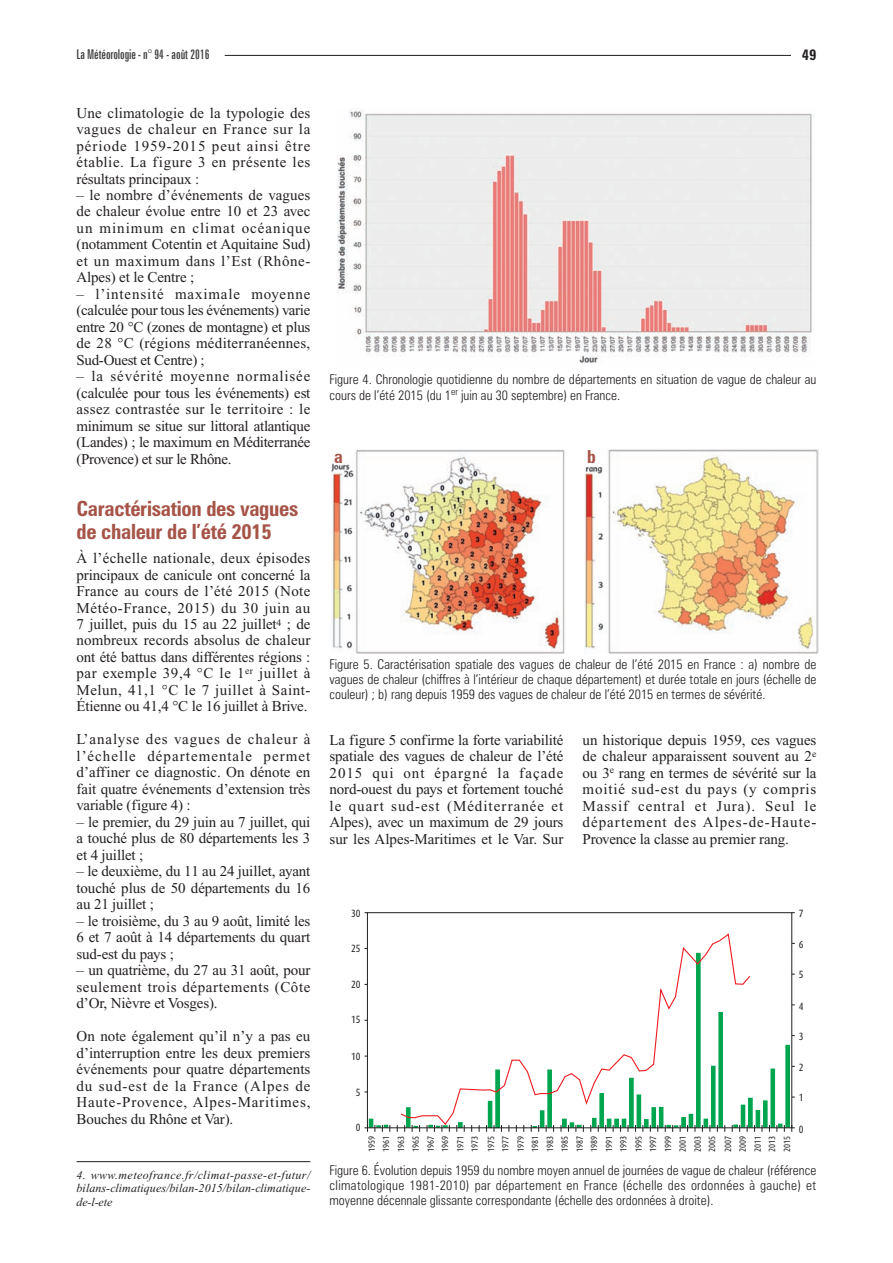
<style>
.page{position:relative;width:893px;height:1263px;background:#fff}
.page>*{position:absolute;margin:0;border:0;box-sizing:border-box;transform-origin:0 0}
.t1{font:700 condensed 21px/22.5px "Zurich BT";letter-spacing:-.015em;color:#a65448}
.t2{font:700 condensed 18px "Zurich BT";color:#a65448}
.t3{font:15px/16.5px "Times New Roman";letter-spacing:-.01em;color:#231f20;text-align:justify}
.t4{font:700 condensed 15px "Zurich BT";color:#231f20}
.t5{font:300 condensed 13.5px/15px "Zurich BT";color:#231f20;text-align:justify}
.t6{font:extra-condensed 13.5px "Zurich BT";letter-spacing:-.005em;color:#3e3e3f}
.t7{font:italic 12px/13.5px "Times New Roman";letter-spacing:.005em;color:#231f20;text-align:justify}
.t8{font:10.5px "Dax Condensed";color:#231f20}
.t9{font:9px/14.7px "Dax Condensed";color:#231f20;text-align:justify}
</style>
<div class="page">
<hr style="left:225px;top:55px;width:566px;height:1px;background:#231f20">
<img style="left:338px;top:110px;width:476px;height:253px">
<hr style="left:77px;top:1161px;width:233px;height:1px;background:#231f20">
<img style="left:331px;top:449px;width:234px;height:204px">
<img style="left:584px;top:449px;width:234px;height:204px">
<div style="left:748px;top:1098px;width:5px;height:30px;border:2px solid #00a54f"></div>
<div style="left:756px;top:1110px;width:4px;height:18px;border:2px solid #00a54f"></div>
<div style="left:763px;top:1100px;width:5px;height:28px;border:2px solid #00a54f"></div>
<div style="left:770px;top:1068px;width:5px;height:60px;border:2px solid #00a54f"></div>
<div style="left:785px;top:1045px;width:5px;height:83px;border:2px solid #00a54f"></div>
<div style="left:367px;top:912px;width:425px;height:216px;border:1px solid #231f20"></div>
<svg style="left:364px;top:1119px;width:27px;height:13px"></svg>
<svg style="left:412px;top:1126px;width:8px;height:6px"></svg>
<svg style="left:427px;top:1126px;width:23px;height:6px"></svg>
<svg style="left:457px;top:1126px;width:8px;height:6px"></svg>
<svg style="left:531px;top:1126px;width:8px;height:6px"></svg>
<svg style="left:561px;top:1126px;width:23px;height:6px"></svg>
<svg style="left:590px;top:1126px;width:9px;height:6px"></svg>
<svg style="left:605px;top:1126px;width:24px;height:6px"></svg>
<svg style="left:643px;top:1126px;width:8px;height:6px"></svg>
<svg style="left:665px;top:1126px;width:31px;height:6px"></svg>
<svg style="left:702px;top:1126px;width:9px;height:6px"></svg>
<svg style="left:732px;top:1126px;width:8px;height:6px"></svg>
<svg style="left:777px;top:1123px;width:8px;height:9px"></svg>
<svg style="left:791px;top:1125px;width:4px;height:7px"></svg>
<svg style="left:400px;top:933px;width:351px;height:193px"></svg>
<p class="t6" style="left:77px;top:49px;width:134px">La Météorologie - n° 94 - août 2016</p>
<p class="t4" style="left:802px;top:49px;width:16px">49</p>
<p class="t3" style="left:77px;top:106px;width:235px">Une climatologie de la typologie des vagues de chaleur en France sur la période 1959-2015 peut ainsi être établie. La figure 3 en présente les résultats principaux :</p>
<p class="t3" style="left:77px;top:188px;width:235px">– le nombre d’événements de vagues de chaleur évolue entre 10 et 23 avec un minimum en climat océanique (notamment Cotentin et Aquitaine Sud) et un maximum dans l’Est (Rhône-Alpes) et le Centre ;</p>
<p class="t3" style="left:77px;top:287px;width:235px">– l’intensité maximale moyenne (calculée pour tous les événements) varie entre 20 °C (zones de montagne) et plus de 28 °C (régions méditerranéennes, Sud-Ouest et Centre) ;</p>
<p class="t3" style="left:77px;top:369px;width:235px">– la sévérité moyenne normalisée (calculée pour tous les événements) est assez contrastée sur le territoire : le minimum se situe sur littoral atlantique (Landes) ; le maximum en Méditerranée (Provence) et sur le Rhône.</p>
<h1 class="t1" style="left:77px;top:499px;width:223px">Caractérisation des vagues de chaleur de l’été 2015</h1>
<p class="t3" style="left:77px;top:551px;width:235px">À l’échelle nationale, deux épisodes principaux de canicule ont concerné la France au cours de l’été 2015 (Note Météo-France, 2015) du 30 juin au 7 juillet, puis du 15 au 22 juillet<sup>4</sup> ; de nombreux records absolus de chaleur ont été battus dans différentes régions : par exemple 39,4 °C le 1<sup>er</sup> juillet à Melun, 41,1 °C le 7 juillet à Saint-Étienne ou 41,4 °C le 16 juillet à Brive.</p>
<p class="t3" style="left:77px;top:732px;width:235px">L’analyse des vagues de chaleur à l’échelle départementale permet d’affiner ce diagnostic. On dénote en fait quatre événements d’extension très variable (figure 4) :</p>
<p class="t3" style="left:77px;top:815px;width:235px">– le premier, du 29 juin au 7 juillet, qui a touché plus de 80 départements les 3 et 4 juillet ;</p>
<p class="t3" style="left:77px;top:864px;width:235px">– le deuxième, du 11 au 24 juillet, ayant touché plus de 50 départements du 16 au 21 juillet ;</p>
<p class="t3" style="left:77px;top:914px;width:235px">– le troisième, du 3 au 9 août, limité les 6 et 7 août à 14 départements du quart sud-est du pays ;</p>
<p class="t3" style="left:77px;top:963px;width:235px">– un quatrième, du 27 au 31 août, pour seulement trois départements (Côte d’Or, Nièvre et Vosges).</p>
<p class="t3" style="left:77px;top:1029px;width:235px">On note également qu’il n’y a pas eu d’interruption entre les deux premiers événements pour quatre départements du sud-est de la France (Alpes de Haute-Provence, Alpes-Maritimes, Bouches du Rhône et Var).</p>
<p class="t7" style="left:77px;top:1169px;width:235px">4. www.meteofrance.fr/climat-passe-et-futur/ bilans-climatiques/bilan-2015/bilan-climatique&shy;de-l-ete</p>
<p class="t5" style="left:330px;top:373px;width:488px;line-height:15.5px">Figure 4. Chronologie quotidienne du nombre de départements en situation de vague de chaleur au cours de l’été 2015 (du 1<sup>er</sup> juin au 30 septembre) en France.</p>
<p class="t2" style="left:334px;top:450px;width:10px">a</p>
<p class="t2" style="left:587px;top:450px;width:10px">b</p>
<p class="t5" style="left:330px;top:658px;width:488px">Figure 5. Caractérisation spatiale des vagues de chaleur de l’été 2015 en France : a) nombre de vagues de chaleur (chiffres à l’intérieur de chaque département) et durée totale en jours (échelle de couleur) ; b) rang depuis 1959 des vagues de chaleur de l’été 2015 en termes de sévérité.</p>
<p class="t3" style="left:330px;top:733px;width:235px">La figure 5 confirme la forte variabilité spatiale des vagues de chaleur de l’été 2015 qui ont épargné la façade nord-ouest du pays et fortement touché le quart sud-est (Méditerranée et Alpes), avec un maximum de 29 jours sur les Alpes-Maritimes et le Var. Sur</p>
<p class="t3" style="left:583px;top:733px;width:235px">un historique depuis 1959, ces vagues de chaleur apparaissent souvent au 2<sup>e </sup>ou 3<sup>e</sup> rang en termes de sévérité sur la moitié sud-est du pays (y compris Massif central et Jura). Seul le département des Alpes-de-Haute-Provence la classe au premier rang.</p>
<p class="t8" style="left:351px;top:907px;width:11px">30</p>
<p class="t8" style="left:799px;top:907px;width:6px">7</p>
<p class="t8" style="left:799px;top:938px;width:6px">6</p>
<p class="t8" style="left:799px;top:969px;width:6px">5</p>
<p class="t8" style="left:799px;top:1000px;width:6px">4</p>
<p class="t8" style="left:799px;top:1030px;width:6px">3</p>
<p class="t8" style="left:799px;top:1062px;width:6px">2</p>
<p class="t8" style="left:799px;top:1092px;width:6px">1</p>
<p class="t8" style="left:799px;top:1123px;width:6px">0</p>
<p class="t8" style="left:351px;top:942px;width:11px">25</p>
<p class="t8" style="left:351px;top:978px;width:11px">20</p>
<p class="t8" style="left:351px;top:1013px;width:11px">15</p>
<p class="t8" style="left:351px;top:1051px;width:11px">10</p>
<p class="t8" style="left:356px;top:1086px;width:6px">5</p>
<p class="t8" style="left:356px;top:1122px;width:6px">0</p>
<p class="t9" style="left:364px;top:1152px;width:18px;rotate:-90deg">1959<br>1961<br>1963<br>1965<br>1967<br>1969<br>1971<br>1973</p>
<p class="t9" style="left:484px;top:1152px;width:18px;rotate:-90deg">1975<br>1977<br>1979<br>1981<br>1983<br>1985<br>1987<br>1989<br>1991<br>1993<br>1995<br>1997<br>1999<br>2001<br>2003<br>2005</p>
<p class="t9" style="left:721px;top:1152px;width:18px;rotate:-90deg">2007<br>2009<br>2011<br>2013<br>2015</p>
<p class="t5" style="left:330px;top:1164px;width:488px">Figure 6. Évolution depuis 1959 du nombre moyen annuel de journées de vague de chaleur (référence climatologique 1981-2010) par département en France (échelle des ordonnées à gauche) et moyenne décennale glissante correspondante (échelle des ordonnées à droite).</p>
</div>
